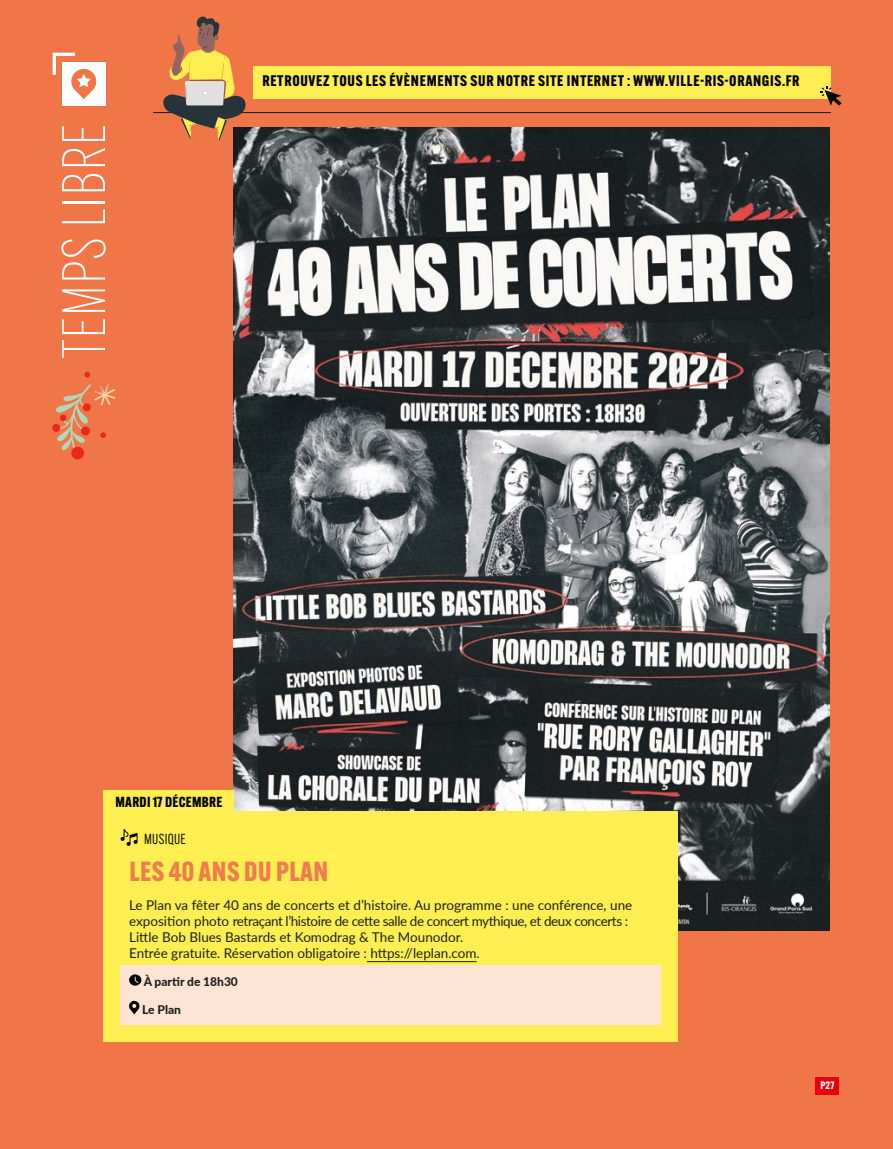
<style>
.page{position:relative;width:893px;height:1149px;background:#fff}
.page>*{position:absolute;margin:0;border:0;box-sizing:border-box;transform-origin:0 0}
.t1{font:300 60px "Alternate Gothic ATF";letter-spacing:.02em;color:#fff}
.t2{font:700 27px "Alternate Gothic ATF";letter-spacing:.02em;color:#f07b4e}
.t3{font:700 15px "Alternate Gothic ATF";letter-spacing:.045em;color:#000}
.t4{font:700 14.25px "Alternate Gothic ATF";letter-spacing:.02em;color:#000}
.t5{font:14.25px "Alternate Gothic ATF";color:#000}
.t6{font:13.5px/16.2px "Lato";color:#1f201e}
.t7{font:900 12px "Lato";color:#1f201e}
.t8{font:700 10.5px "Alternate Gothic ATF";color:#fff}
</style>
<div class="page">
<div style="left:0;top:0;width:893px;height:1148px;background:#f07547"></div>
<svg style="left:84px;top:372px;width:6px;height:6px"></svg>
<svg style="left:52px;top:384px;width:63px;height:76px"></svg>
<div style="left:816px;top:1076px;width:23px;height:18px;background:#e7000e"></div>
<div style="left:62px;top:62px;width:44px;height:44px;background:#fff"></div>
<svg style="left:53px;top:53px;width:43px;height:46px"></svg>
<img style="left:234px;top:128px;width:595px;height:801px">
<hr style="left:153px;top:112px;width:678px;height:1px;background:#1c2425">
<svg style="left:163px;top:17px;width:84px;height:124px"></svg>
<div style="left:254px;top:67px;width:577px;height:32px;background:#fdef51"></div>
<svg style="left:820px;top:86px;width:22px;height:20px"></svg>
<div style="left:104px;top:811px;width:574px;height:230px;background:#fdef51"></div>
<hr style="left:367px;top:961px;width:110px;height:1px;background:#1f201e">
<div style="left:121px;top:964px;width:540px;height:32px;background:#fde4d5"></div>
<div style="left:121px;top:993px;width:540px;height:31px;background:#fde4d5"></div>
<svg style="left:121px;top:829px;width:17px;height:16px"></svg>
<svg style="left:129px;top:974px;width:12px;height:11px"></svg>
<svg style="left:129px;top:1000px;width:11px;height:13px"></svg>
<div style="left:104px;top:790px;width:130px;height:21px;background:#fdef51"></div>
<h1 class="t1" style="left:49px;top:358px;width:236px;rotate:-90deg">TEMPS LIBRE</h1>
<p class="t3" style="left:262px;top:72px;width:539px">RETROUVEZ TOUS LES ÉVÈNEMENTS SUR NOTRE SITE INTERNET : WWW.VILLE-RIS-ORANGIS.FR</p>
<p class="t4" style="left:115px;top:792px;width:108px">MARDI 17 DÉCEMBRE</p>
<p class="t5" style="left:144px;top:830px;width:43px">MUSIQUE</p>
<h2 class="t2" style="left:129px;top:854px;width:200px">LES 40 ANS DU PLAN</h2>
<p class="t6" style="left:129px;top:896px;width:505px">Le Plan va fêter 40 ans de concerts et d’histoire. Au programme : une conférence, une exposition photo retraçant l’histoire de cette salle de concert mythique, et deux concerts :<br>Little Bob Blues Bastards et Komodrag &amp; The Mounodor.<br>Entrée gratuite. Réservation obligatoire : https://leplan.com.</p>
<p class="t7" style="left:144px;top:972px;width:96px">À partir de 18h30</p>
<p class="t7" style="left:142px;top:1000px;width:40px">Le Plan</p>
<p class="t8" style="left:821px;top:1078px;width:15px">P27</p>
</div>
